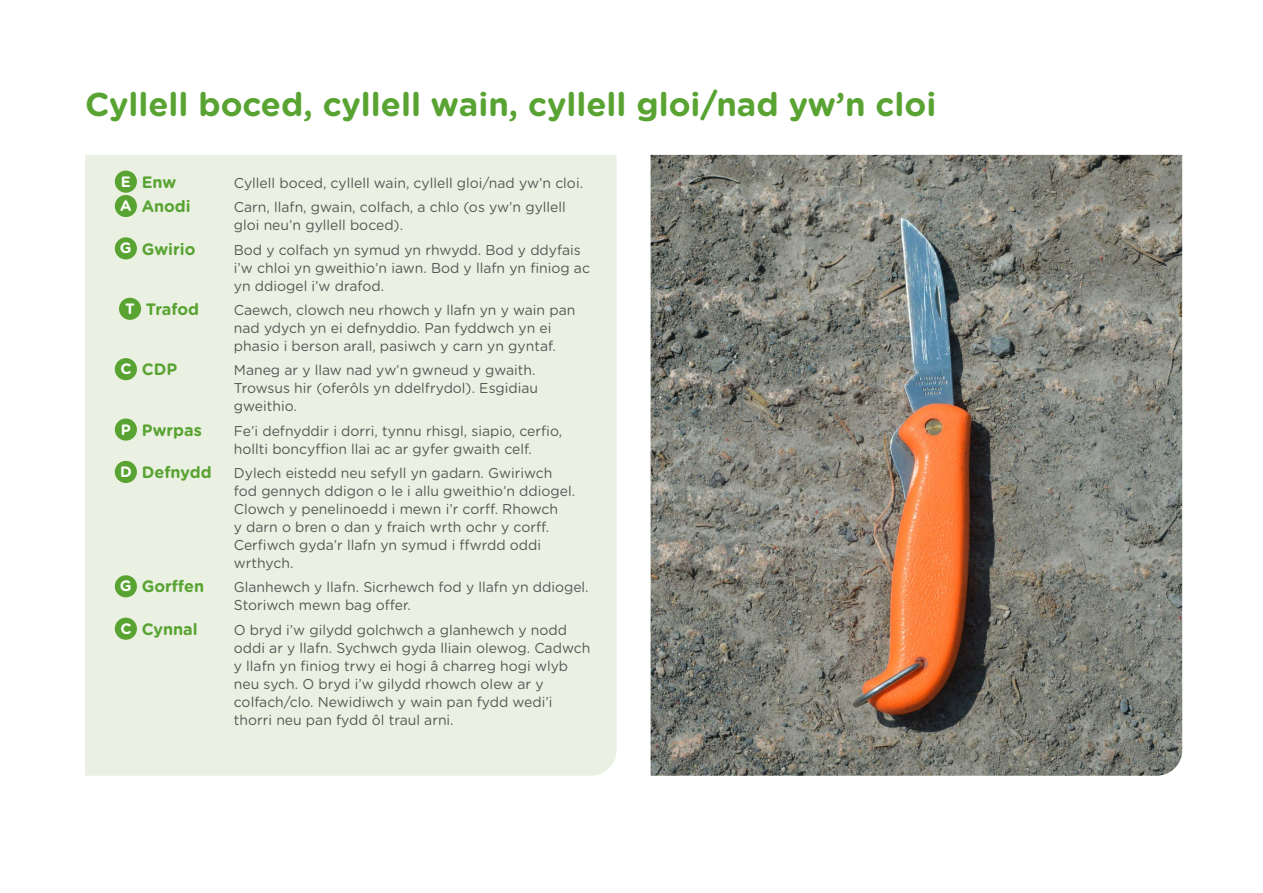
<style>
.page{position:relative;width:1263px;height:893px;background:#fff}
.page>*{position:absolute;margin:0;border:0;box-sizing:border-box;transform-origin:0 0}
.t1{font:700 33px "Gotham Rounded";color:#58a332}
.Subtiles{font:700 16.5px "Gotham Rounded";color:#58a332}
.t2{font:700 15px "Gotham Rounded";color:#fff}
.Subtiles-2{font:14.25px/18px "Gotham Rounded";color:#575756}
</style>
<div class="page">
<div style="left:85px;top:155px;width:532px;height:621px;background:#ebf1e2"></div>
<img style="left:651px;top:155px;width:531px;height:621px">
<div style="left:115px;top:171px;width:22px;height:22px;background:#58a332;border-radius:50%"></div>
<div style="left:115px;top:195px;width:22px;height:22px;background:#58a332;border-radius:50%"></div>
<div style="left:115px;top:237px;width:22px;height:22px;background:#58a332;border-radius:50%"></div>
<div style="left:119px;top:298px;width:22px;height:22px;background:#58a332;border-radius:50%"></div>
<div style="left:115px;top:358px;width:22px;height:22px;background:#58a332;border-radius:50%"></div>
<div style="left:115px;top:418px;width:22px;height:23px;background:#58a332;border-radius:50%"></div>
<div style="left:115px;top:461px;width:22px;height:22px;background:#58a332;border-radius:50%"></div>
<div style="left:115px;top:575px;width:22px;height:22px;background:#58a332;border-radius:50%"></div>
<div style="left:115px;top:618px;width:22px;height:22px;background:#58a332;border-radius:50%"></div>
<p class="t1" style="left:85px;top:80px;width:853px">Cyllell boced, cyllell wain, cyllell gloi/nad yw’n cloi</p>
<p class="t2" style="left:121px;top:170px;width:12px">E</p>
<p class="Subtiles" style="left:142px;top:170px;width:36px">Enw</p>
<p class="Subtiles-2" style="left:234px;top:173px;width:351px">Cyllell boced, cyllell wain, cyllell gloi/nad yw’n cloi.</p>
<p class="t2" style="left:120px;top:195px;width:13px">A</p>
<p class="Subtiles" style="left:142px;top:194px;width:50px">Anodi</p>
<p class="Subtiles-2" style="left:234px;top:197px;width:333px">Carn, llafn, gwain, colfach, a chlo (os yw’n gyllell gloi neu’n gyllell boced).</p>
<p class="t2" style="left:120px;top:237px;width:13px">G</p>
<p class="Subtiles" style="left:142px;top:237px;width:55px">Gwirio</p>
<p class="Subtiles-2" style="left:234px;top:240px;width:358px">Bod y colfach yn symud yn rhwydd. Bod y ddyfais i’w chloi yn gweithio’n iawn. Bod y llafn yn finiog ac yn ddiogel i’w drafod.</p>
<p class="t2" style="left:125px;top:297px;width:11px">T</p>
<p class="Subtiles" style="left:146px;top:297px;width:55px">Trafod</p>
<p class="Subtiles-2" style="left:234px;top:300px;width:343px">Caewch, clowch neu rhowch y llafn yn y wain pan nad ydych yn ei defnyddio. Pan fyddwch yn ei phasio i berson arall, pasiwch y carn yn gyntaf.</p>
<p class="t2" style="left:120px;top:358px;width:13px">C</p>
<p class="Subtiles" style="left:142px;top:357px;width:37px">CDP</p>
<p class="Subtiles-2" style="left:234px;top:361px;width:306px">Maneg ar y llaw nad yw’n gwneud y gwaith.<br>Trowsus hir (oferôls yn ddelfrydol). Esgidiau gweithio.</p>
<p class="t2" style="left:121px;top:418px;width:12px">P</p>
<p class="Subtiles" style="left:142px;top:418px;width:62px">Pwrpas</p>
<p class="Subtiles-2" style="left:234px;top:421px;width:330px">Fe’i defnyddir i dorri, tynnu rhisgl, siapio, cerfio, hollti boncyffion llai ac ar gyfer gwaith celf.</p>
<p class="t2" style="left:120px;top:461px;width:13px">D</p>
<p class="Subtiles" style="left:142px;top:460px;width:71px">Defnydd</p>
<p class="Subtiles-2" style="left:234px;top:463px;width:343px">Dylech eistedd neu sefyll yn gadarn. Gwiriwch fod gennych ddigon o le i allu gweithio’n ddiogel.<br>Clowch y penelinoedd i mewn i’r corff. Rhowch<br>y darn o bren o dan y fraich wrth ochr y corff.<br>Cerfiwch gyda’r llafn yn symud i ffwrdd oddi wrthych.</p>
<p class="t2" style="left:120px;top:575px;width:13px">G</p>
<p class="Subtiles" style="left:142px;top:574px;width:64px">Gorffen</p>
<p class="Subtiles-2" style="left:234px;top:578px;width:356px">Glanhewch y llafn. Sicrhewch fod y llafn yn ddiogel.<br>Storiwch mewn bag offer.</p>
<p class="t2" style="left:120px;top:617px;width:13px">C</p>
<p class="Subtiles" style="left:142px;top:617px;width:57px">Cynnal</p>
<p class="Subtiles-2" style="left:234px;top:620px;width:358px">O bryd i’w gilydd golchwch a glanhewch y nodd oddi ar y llafn. Sychwch gyda lliain olewog. Cadwch y llafn yn finiog trwy ei hogi â charreg hogi wlyb neu sych. O bryd i’w gilydd rhowch olew ar y colfach/clo. Newidiwch y wain pan fydd wedi’i thorri neu pan fydd ôl traul arni.</p>
</div>
